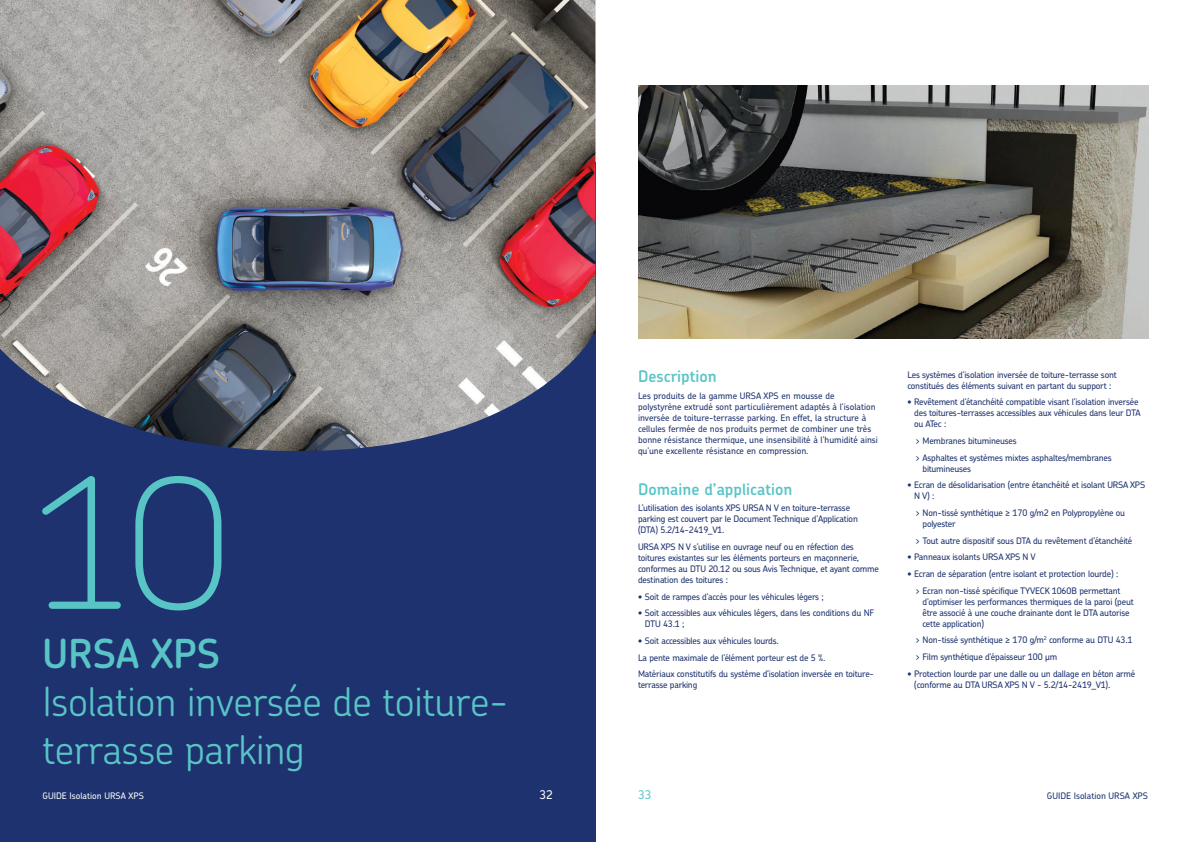
<style>
.page{position:relative;width:1191px;height:842px;background:#fff}
.page>*{position:absolute;margin:0;border:0;box-sizing:border-box;transform-origin:0 0}
.t1{font:100 180px "Chevin";color:#59c4c6}
.t2{font:300 40px/48px "Chevin";letter-spacing:-.01em;color:#59c4c6}
.t3{font:600 40px "Chevin";color:#59c4c6}
.t4{font:600 16px "Chevin";color:#59c4c6}
.t5{font:500 12px "Chevin";color:#59c4c6}
.t6{font:500 12px "Chevin";color:#fff}
.t7{font:500 9px/11px "Chevin Pro";letter-spacing:-.02em;color:#1d326f}
.t8{font:500 9px/11px "Chevin Pro";color:#1d326f}
.t9{font:500 9px "Chevin";color:#1d326f}
.t10{font:500 9px "Chevin";color:#fff}
.s1{font-family:"Chevin"}
</style>
<div class="page">
<div style="left:0;top:163px;width:595px;height:679px;background:#1d326f"></div>
<img style="left:0;top:0;width:595px;height:451px">
<img style="left:638px;top:85px;width:510px;height:254px">
<h1 class="t1" style="left:35px;top:429px;width:200px">1O</h1>
<h2 class="t3" style="left:43px;top:627px;width:179px">URSA XPS</h2>
<h2 class="t2" style="left:43px;top:677px;width:467px">Isolation inversée de toiture&shy;terrasse parking</h2>
<p class="t10" style="left:43px;top:790px;width:103px">GUIDE Isolation URSA XPS</p>
<h3 class="t6" style="left:539px;top:787px;width:15px">32</h3>
<h3 class="t4" style="left:638px;top:366px;width:80px">Description</h3>
<p class="t8" style="left:638px;top:390px;width:241px">Les produits de la gamme URSA XPS en mousse de polystyrène extrudé sont particulièrement adaptés à l’isolation inversée de toiture-terrasse parking. En effet, la structure à cellules fermée de nos produits permet de combiner une très bonne résistance thermique, une insensibilité à l’humidité ainsi qu’une excellente résistance en compression.</p>
<h3 class="t4" style="left:638px;top:478px;width:156px">Domaine d’application</h3>
<p class="t7" style="left:638px;top:502px;width:221px">L’utilisation des isolants XPS URSA N V en toiture-terrasse parking est couvert par le Document Technique d’Application (DTA) 5.2/14-2419_V1.</p>
<p class="t7" style="left:638px;top:541px;width:242px">URSA XPS N V s’utilise en ouvrage neuf ou en réfection des toitures existantes sur les éléments porteurs en maçonnerie, conformes au DTU 20.12 ou sous Avis Technique, et ayant comme destination des toitures :</p>
<p class="t7" style="left:638px;top:590px;width:187px">• Soit de rampes d’accès pour les véhicules légers ;</p>
<p class="t7" style="left:645px;top:607px;width:231px;text-indent:-7px">• Soit accessibles aux véhicules légers, dans les conditions du NF<br>DTU 43.1 ;</p>
<p class="t7" style="left:638px;top:632px;width:237px;line-height:16.7px">• Soit accessibles aux véhicules lourds.<br>La pente maximale de l’élément porteur est de 5 %.<br>Matériaux constitutifs du système d’isolation inversée en toiture-</p>
<p class="t7" style="left:638px;top:679px;width:61px">terrasse parking</p>
<p class="t7" style="left:907px;top:368px;width:211px">Les systèmes d’isolation inversée de toiture-terrasse sont constitués des éléments suivant en partant du support :</p>
<p class="t7" style="left:914px;top:396px;width:228px;text-indent:-7px">• Revêtement d’étanchéité compatible visant l’isolation inversée des toitures-terrasses accessibles aux véhicules dans leur DTA ou ATec :</p>
<p class="t7" style="left:916px;top:432px;width:197px;line-height:16.7px"><span class="s1">&gt;</span> Membranes bitumineuses<br><span class="s1">&gt;</span> Asphaltes et systèmes mixtes asphaltes/membranes</p>
<p class="t7" style="left:922px;top:463px;width:50px">bitumineuses</p>
<p class="t7" style="left:914px;top:479px;width:232px;text-indent:-7px">• Ecran de désolidarisation (entre étanchéité et isolant URSA XPS<br>N V) :</p>
<p class="t7" style="left:922px;top:507px;width:204px;text-indent:-7px"><span class="s1">&gt;</span> Non-tissé synthétique ≥ 170 g/m2 en Polypropylène ou polyester</p>
<p class="t7" style="left:916px;top:535px;width:218px"><span class="s1">&gt;</span> Tout autre dispositif sous DTA du revêtement d’étanchéité</p>
<p class="t7" style="left:907px;top:551px;width:130px">• Panneaux isolants URSA XPS N V</p>
<p class="t7" style="left:907px;top:565px;width:215px;line-height:16.7px;text-align:right">• Ecran de séparation (entre isolant et protection lourde) : <span class="s1">&gt;</span> Ecran non-tissé spécifique TYVECK 1060B permettant</p>
<p class="t7" style="left:922px;top:596px;width:213px">d’optimiser les performances thermiques de la paroi (peut être associé à une couche drainante dont le DTA autorise cette application)</p>
<p class="t7" style="left:916px;top:631px;width:218px;line-height:16.7px"><span class="s1">&gt;</span> Non-tissé synthétique ≥ 170 g/m<sup>2</sup> conforme au DTU 43.1 <span class="s1">&gt;</span> Film synthétique d’épaisseur 100 µm</p>
<p class="t7" style="left:914px;top:668px;width:223px;text-indent:-7px">• Protection lourde par une dalle ou un dallage en béton armé (conforme au DTA URSA XPS N V - 5.2/14-2419_V1).</p>
<h3 class="t5" style="left:638px;top:787px;width:15px">33</h3>
<p class="t9" style="left:1046px;top:790px;width:103px">GUIDE Isolation URSA XPS</p>
</div>
